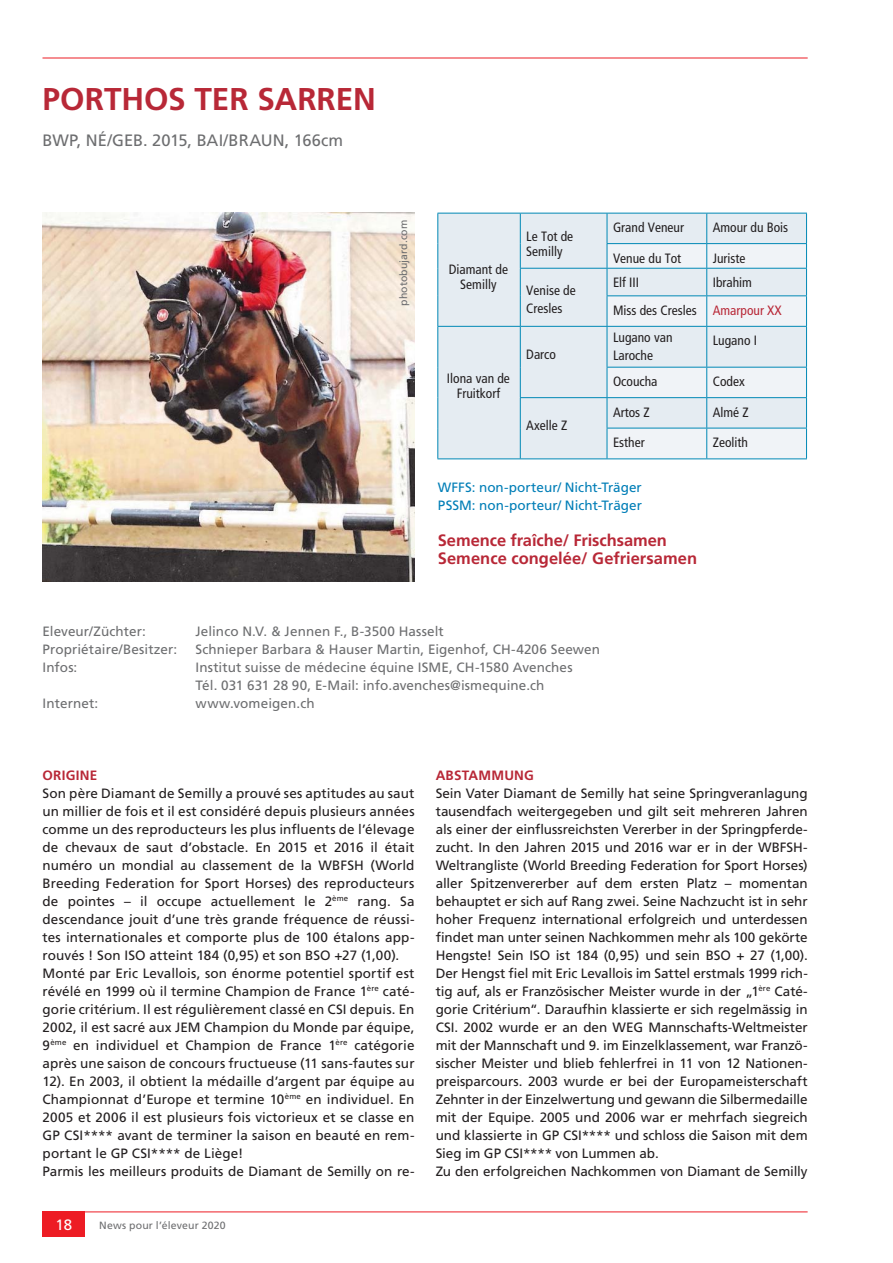
<style>
.page{position:relative;width:893px;height:1263px;background:#fff}
.page>*{position:absolute;margin:0;border:0;box-sizing:border-box;transform-origin:0 0}
.t1{font:700 31.5px "Frutiger";color:#b82837}
.t2{font:700 16.5px/18px "Frutiger";letter-spacing:-.005em;color:#b82837}
.t3{font:16.5px "Frutiger";color:#6d6e70}
.t4{font:15px "Frutiger";color:#fff}
.t5{font:13.5px/18px "Frutiger";color:#231f20}
.t6{font:13.5px/18px "Frutiger";letter-spacing:.01em;color:#6d6e70}
.t7{font:condensed 13.5px/15px "Frutiger";color:#231f20}
.t8{font:13.5px/18px "Frutiger";letter-spacing:.005em;color:#007eb7}
.t9{font:700 13.5px "Frutiger";letter-spacing:.015em;color:#b82837}
.t10{font:10.5px "Frutiger";letter-spacing:.01em;color:#6d6e70}
.s1{color:#b82837}
</style>
<div class="page">
<hr style="left:42px;top:1212px;width:765px;height:1px;background:#ed1c24">
<div style="left:43px;top:1212px;width:42px;height:25px;background:#ed1c24"></div>
<hr style="left:43px;top:58px;width:765px;height:1px;background:#ed1c24">
<img style="left:43px;top:213px;width:371px;height:368px">
<div style="left:438px;top:214px;width:169px;height:245px;background:#e5ecf2"></div>
<hr style="left:437px;top:213px;width:83px;height:1px;background:#0088b5">
<hr style="left:437px;top:214px;width:1px;height:30px;background:#0088b5">
<hr style="left:520px;top:213px;width:87px;height:1px;background:#0088b5">
<hr style="left:520px;top:214px;width:1px;height:30px;background:#0088b5">
<hr style="left:607px;top:213px;width:100px;height:1px;background:#0088b5">
<hr style="left:707px;top:213px;width:100px;height:1px;background:#0088b5">
<svg style="left:437px;top:244px;width:1px;height:52px"></svg>
<hr style="left:520px;top:268px;width:87px;height:1px;background:#0088b5">
<svg style="left:520px;top:244px;width:1px;height:52px"></svg>
<hr style="left:437px;top:296px;width:1px;height:30px;background:#0088b5">
<hr style="left:520px;top:296px;width:1px;height:30px;background:#0088b5">
<hr style="left:437px;top:326px;width:83px;height:1px;background:#0088b5">
<hr style="left:437px;top:327px;width:1px;height:40px;background:#0088b5">
<hr style="left:520px;top:326px;width:87px;height:1px;background:#0088b5">
<hr style="left:520px;top:327px;width:1px;height:40px;background:#0088b5">
<hr style="left:437px;top:367px;width:1px;height:31px;background:#0088b5">
<hr style="left:520px;top:367px;width:1px;height:30px;background:#0088b5">
<svg style="left:607px;top:214px;width:200px;height:245px"></svg>
<hr style="left:437px;top:398px;width:1px;height:30px;background:#0088b5">
<hr style="left:520px;top:397px;width:87px;height:1px;background:#0088b5">
<hr style="left:520px;top:398px;width:1px;height:30px;background:#0088b5">
<hr style="left:607px;top:397px;width:100px;height:1px;background:#0088b5">
<hr style="left:607px;top:398px;width:1px;height:30px;background:#0088b5">
<hr style="left:707px;top:397px;width:100px;height:1px;background:#0088b5">
<hr style="left:706px;top:398px;width:1px;height:30px;background:#0088b5">
<hr style="left:806px;top:398px;width:1px;height:30px;background:#0088b5">
<hr style="left:437px;top:428px;width:1px;height:31px;background:#0088b5">
<hr style="left:520px;top:428px;width:1px;height:31px;background:#0088b5">
<hr style="left:607px;top:428px;width:100px;height:1px;background:#0088b5">
<hr style="left:607px;top:428px;width:1px;height:31px;background:#0088b5">
<hr style="left:707px;top:428px;width:100px;height:1px;background:#0088b5">
<hr style="left:706px;top:428px;width:1px;height:31px;background:#0088b5">
<hr style="left:806px;top:428px;width:1px;height:31px;background:#0088b5">
<hr style="left:437px;top:459px;width:270px;height:1px;background:#0088b5">
<hr style="left:707px;top:459px;width:100px;height:1px;background:#0088b5">
<h1 class="t1" style="left:43px;top:86px;width:335px">PORTHOS TER SARREN</h1>
<p class="t3" style="left:43px;top:133px;width:302px">BWP, NÉ/GEB. 2015, BAI/BRAUN, 166cm</p>
<p class="t10" style="left:399px;top:306px;width:87px;rotate:-90deg">photobujard.com</p>
<p class="t7" style="left:449px;top:263px;width:61px;text-align:center">Diamant de<br>Semilly</p>
<p class="t7" style="left:447px;top:372px;width:64px;text-align:center">Ilona van de<br>Fruitkorf</p>
<p class="t7" style="left:526px;top:230px;width:48px">Le Tot de<br>Semilly</p>
<p class="t7" style="left:526px;top:282px;width:51px;line-height:18px">Venise de<br>Cresles</p>
<p class="t7" style="left:526px;top:348px;width:31px">Darco</p>
<p class="t7" style="left:526px;top:419px;width:42px">Axelle Z</p>
<p class="t7" style="left:613px;top:221px;width:72px">Grand Veneur</p>
<p class="t7" style="left:713px;top:221px;width:77px">Amour du Bois</p>
<p class="t7" style="left:613px;top:252px;width:70px">Venue du Tot</p>
<p class="t7" style="left:713px;top:252px;width:34px">Juriste</p>
<p class="t7" style="left:613px;top:276px;width:28px">Elf III</p>
<p class="t7" style="left:613px;top:270px;width:170px;line-height:27.6px;text-indent:100px">Ibrahim<br>Miss des Cresles <span class="s1">Amarpour XX</span></p>
<p class="t7" style="left:613px;top:330px;width:61px;line-height:18px">Lugano van<br>Laroche</p>
<p class="t7" style="left:713px;top:334px;width:46px">Lugano I</p>
<p class="t7" style="left:613px;top:375px;width:46px">Ocoucha</p>
<p class="t7" style="left:713px;top:375px;width:33px">Codex</p>
<p class="t7" style="left:613px;top:406px;width:38px">Artos Z</p>
<p class="t7" style="left:713px;top:406px;width:37px">Almé Z</p>
<p class="t7" style="left:613px;top:436px;width:33px">Esther</p>
<p class="t7" style="left:713px;top:436px;width:37px">Zeolith</p>
<p class="t8" style="left:438px;top:479px;width:206px">WFFS: non-porteur/ Nicht-Träger<br>PSSM: non-porteur/ Nicht-Träger</p>
<p class="t2" style="left:438px;top:532px;width:261px">Semence fraîche/ Frischsamen<br>Semence congelée/ Gefriersamen</p>
<p class="t6" style="left:43px;top:623px;width:105px">Eleveur/Züchter:</p>
<p class="t6" style="left:195px;top:623px;width:250px">Jelinco N.V. &amp; Jennen F., B-3500 Hasselt</p>
<p class="t6" style="left:43px;top:641px;width:136px">Propriétaire/Besitzer:</p>
<p class="t6" style="left:195px;top:641px;width:406px">Schnieper Barbara &amp; Hauser Martin, Eigenhof, CH-4206 Seewen</p>
<p class="t6" style="left:43px;top:659px;width:36px">Infos:</p>
<p class="t6" style="left:195px;top:659px;width:379px">Institut suisse de médecine équine ISME, CH-1580 Avenches<br>Tél. 031 631 28 90, E-Mail: info.avenches@ismequine.ch</p>
<p class="t6" style="left:43px;top:695px;width:57px">Internet:</p>
<p class="t6" style="left:195px;top:695px;width:121px">www.vomeigen.ch</p>
<p class="t9" style="left:43px;top:770px;width:56px">ORIGINE</p>
<p class="t5" style="left:43px;top:785px;width:374px">Son père Diamant de Semilly a prouvé ses aptitudes au saut un millier de fois et il est considéré depuis plusieurs années comme un des reproducteurs les plus influents de l’élevage de chevaux de saut d’obstacle. En 2015 et 2016 il était numéro un mondial au classement de la WBFSH (World Breeding Federation for Sport Horses) des reproducteurs de pointes – il occupe actuellement le 2<sup>ème</sup> rang. Sa descendance jouit d’une très grande fréquence de réussi&shy;tes internationales et comporte plus de 100 étalons app&shy;rouvés ! Son ISO atteint 184 (0,95) et son BSO +27 (1,00).<br>Monté par Eric Levallois, son énorme potentiel sportif est révélé en 1999 où il termine Champion de France 1<sup>ère</sup> caté&shy;gorie critérium. Il est régulièrement classé en CSI depuis. En 2002, il est sacré aux JEM Champion du Monde par équipe, 9<sup>ème</sup> en individuel et Champion de France 1<sup>ère</sup> catégorie après une saison de concours fructueuse (11 sans-fautes sur 12). En 2003, il obtient la médaille d’argent par équipe au Championnat d’Europe et termine 10<sup>ème</sup> en individuel. En 2005 et 2006 il est plusieurs fois victorieux et se classe en GP CSI**** avant de terminer la saison en beauté en rem&shy;portant le GP CSI**** de Liège!<br>Parmis les meilleurs produits de Diamant de Semilly on re-</p>
<p class="t4" style="left:55px;top:1218px;width:18px">18</p>
<p class="t10" style="left:99px;top:1221px;width:128px">News pour l’éleveur 2020</p>
<p class="t9" style="left:436px;top:770px;width:100px">ABSTAMMUNG</p>
<p class="t5" style="left:436px;top:785px;width:374px">Sein Vater Diamant de Semilly hat seine Springveranlagung tausendfach weitergegeben und gilt seit mehreren Jahren als einer der einflussreichsten Vererber in der Springpferde&shy;zucht. In den Jahren 2015 und 2016 war er in der WBFSH-Weltrangliste (World Breeding Federation for Sport Horses) aller Spitzenvererber auf dem ersten Platz – momentan behauptet er sich auf Rang zwei. Seine Nachzucht ist in sehr hoher Frequenz international erfolgreich und unterdessen findet man unter seinen Nachkommen mehr als 100 gekörte Hengste! Sein ISO ist 184 (0,95) und sein BSO + 27 (1,00).<br>Der Hengst fiel mit Eric Levallois im Sattel erstmals 1999 rich&shy;tig auf, als er Französischer Meister wurde in der „1<sup>ère</sup> Caté&shy;gorie Critérium“. Daraufhin klassierte er sich regelmässig in CSI. 2002 wurde er an den WEG Mannschafts-Weltmeister mit der Mannschaft und 9. im Einzelklassement, war Franzö&shy;sischer Meister und blieb fehlerfrei in 11 von 12 Nationen&shy;preisparcours. 2003 wurde er bei der Europameisterschaft Zehnter in der Einzelwertung und gewann die Silbermedaille mit der Equipe. 2005 und 2006 war er mehrfach siegreich und klassierte in GP CSI**** und schloss die Saison mit dem Sieg im GP CSI**** von Lummen ab.<br>Zu den erfolgreichen Nachkommen von Diamant de Semilly</p>
</div>
